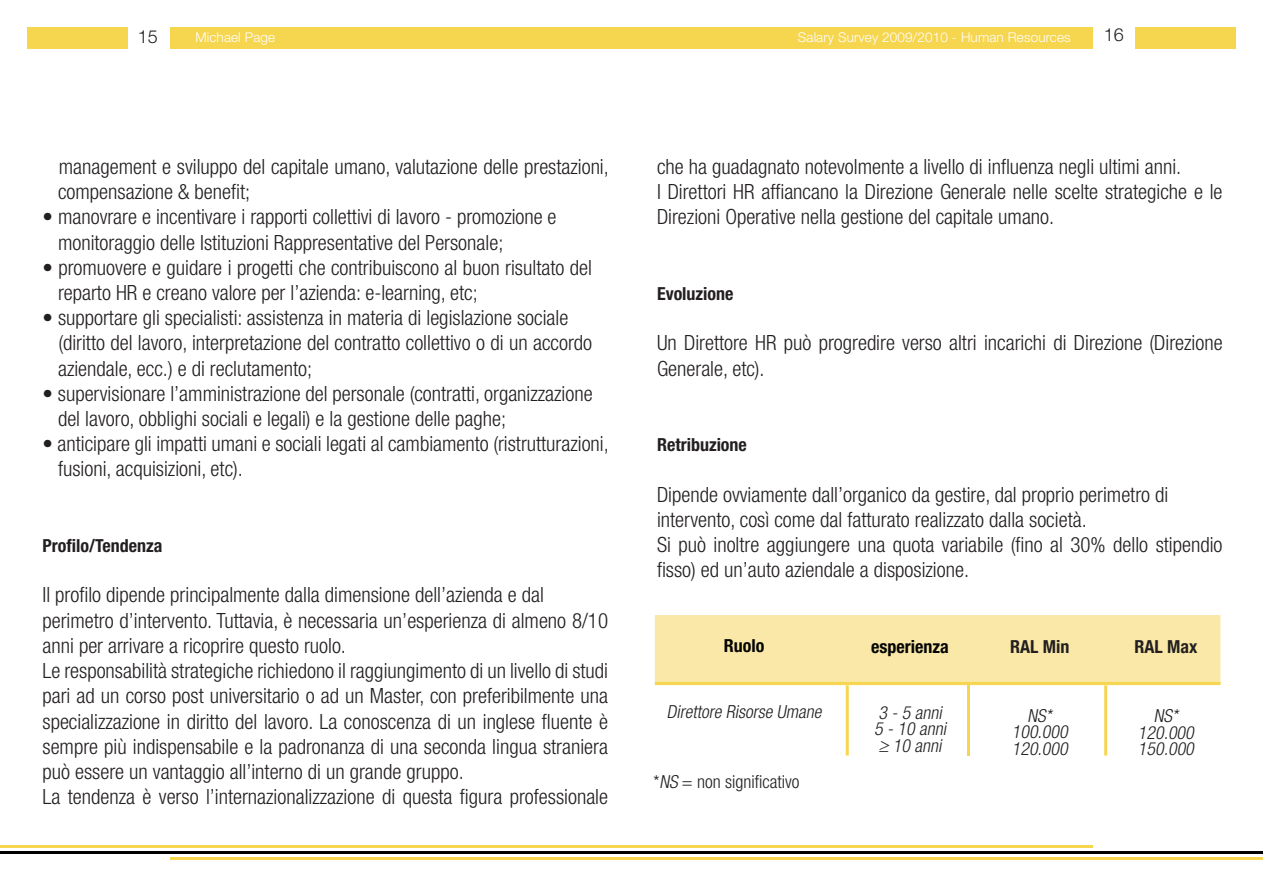
<style>
.page{position:relative;width:1263px;height:893px;background:#fff}
.page>*{position:absolute;margin:0;border:0;box-sizing:border-box;transform-origin:0 0}
.t1{font:300 condensed 21px/25.2px "Helvetica Neue";color:#231f20}
.t2{font:italic 300 condensed 18px/16.5px "Helvetica Neue";color:#231f20;text-align:center}
.t3{font:700 condensed 18px "Helvetica Neue";color:#231f20}
.t4{font:300 condensed 18px "Helvetica Neue";color:#231f20}
.t5{font:700 condensed 18px "Helvetica Neue";color:#040503}
.t6{font:300 18px "Helvetica Neue";color:#231f20}
.t7{font:300 13.5px "Helvetica Neue";letter-spacing:.01em;color:#fff}
.s1{color:#fff}
.s2{font-style:italic}
</style>
<div class="page">
<div style="left:1135px;top:27px;width:101px;height:21px;background:#f6d54f"></div>
<div style="left:27px;top:27px;width:101px;height:21px;background:#f6d54f"></div>
<hr style="left:170px;top:858px;width:1093px;height:2px;background:#f6d54f">
<hr style="left:0;top:852px;width:1263px;height:2px;background:#000">
<hr style="left:0;top:846px;width:1093px;height:2px;background:#f6d54f">
<div style="left:170px;top:27px;width:923px;height:21px;background:#f6d54f"></div>
<hr style="left:846px;top:685px;width:3px;height:70px;background:#f6d54f">
<hr style="left:966px;top:685px;width:3px;height:70px;background:#f6d54f">
<hr style="left:1104px;top:685px;width:3px;height:70px;background:#f6d54f">
<div style="left:655px;top:615px;width:565px;height:71px;background:#fae8a8"></div>
<hr style="left:655px;top:682px;width:565px;height:3px;background:#f6d54f">
<p class="t7" style="left:831px;top:29px;width:239px">Salary Survey 2009 - Human Resources</p>
<p class="t6" style="left:1104px;top:24px;width:22px">16</p>
<p class="t6" style="left:138px;top:25px;width:22px">15</p>
<p class="t7" style="left:183px;top:30px;width:81px">Michael Page</p>
<p class="t7" style="left:195px;top:29px;width:81px">Michael Page</p>
<p class="t7" style="left:798px;top:29px;width:274px">Salary Survey 2009/2010 - Human Resources</p>
<p class="t1" style="left:43px;top:154px;width:568px"><span class="s1">•</span> management e sviluppo del capitale umano, valutazione delle prestazioni,</p>
<p class="t1" style="left:43px;top:179px;width:209px"><span class="s1">•</span> compensazione &amp; benefit;</p>
<p class="t1" style="left:43px;top:204px;width:515px">• manovrare e incentivare i rapporti collettivi di lavoro - promozione e</p>
<p class="t1" style="left:43px;top:229px;width:462px"><span class="s1">•</span> monitoraggio delle Istituzioni Rappresentative del Personale;</p>
<p class="t1" style="left:43px;top:255px;width:567px">• promuovere e guidare i progetti che contribuiscono al buon risultato del <span class="s1">•</span></p>
<p class="t1" style="left:43px;top:280px;width:437px"><span class="s1">•</span> reparto HR e creano valore per l’azienda: e-learning, etc;</p>
<p class="t1" style="left:43px;top:305px;width:527px">• supportare gli specialisti: assistenza in materia di legislazione sociale</p>
<p class="t1" style="left:43px;top:330px;width:567px"><span class="s1">•</span> (diritto del lavoro, interpretazione del contratto collettivo o di un accordo <span class="s1">•</span></p>
<p class="t1" style="left:43px;top:355px;width:271px"><span class="s1">•</span> aziendale, ecc.) e di reclutamento;</p>
<p class="t1" style="left:43px;top:381px;width:567px">• supervisionare l’amministrazione del personale (contratti, organizzazione <span class="s1">•</span></p>
<p class="t1" style="left:43px;top:406px;width:465px"><span class="s1">•</span> del lavoro, obblighi sociali e legali) e la gestione delle paghe;</p>
<p class="t1" style="left:43px;top:431px;width:568px">• anticipare gli impatti umani e sociali legati al cambiamento (ristrutturazioni,</p>
<p class="t1" style="left:43px;top:456px;width:202px"><span class="s1">•</span> fusioni, acquisizioni, etc).</p>
<p class="t3" style="left:43px;top:535px;width:121px">Profilo/Tendenza</p>
<p class="t1" style="left:43px;top:582px;width:567px">Il profilo dipende principalmente dalla dimensione dell’azienda e dal perimetro d’intervento. Tuttavia, è necessaria un’esperienza di almeno 8/10 anni per arrivare a ricoprire questo ruolo.<br>Le responsabilità strategiche richiedono il raggiungimento di un livello di studi pari ad un corso post universitario o ad un Master, con preferibilmente una specializzazione in diritto del lavoro. La conoscenza di un inglese fluente è sempre più indispensabile e la padronanza di una seconda lingua straniera può essere un vantaggio all’interno di un grande gruppo.<br>La tendenza è verso l’internazionalizzazione di questa figura professionale</p>
<p class="t1" style="left:657px;top:154px;width:567px">che ha guadagnato notevolmente a livello di influenza negli ultimi anni.<br>I Direttori HR affiancano la Direzione Generale nelle scelte strategiche e le<br>Direzioni Operative nella gestione del capitale umano.</p>
<p class="t3" style="left:657px;top:283px;width:78px">Evoluzione</p>
<p class="t1" style="left:657px;top:330px;width:567px">Un Direttore HR può progredire verso altri incarichi di Direzione (Direzione<br>Generale, etc).</p>
<p class="t3" style="left:657px;top:434px;width:91px">Retribuzione</p>
<p class="t1" style="left:657px;top:481px;width:567px">Dipende ovviamente dall’organico da gestire, dal proprio perimetro di intervento, così come dal fatturato realizzato dalla società.<br>Si può inoltre aggiungere una quota variabile (fino al 30% dello stipendio fisso) ed un’auto aziendale a disposizione.</p>
<p class="t5" style="left:724px;top:635px;width:42px">Ruolo</p>
<p class="t2" style="left:667px;top:703px;width:160px">Direttore Risorse Umane</p>
<p class="t4" style="left:653px;top:771px;width:148px">*<span class="s2">NS</span> = non significativo</p>
<p class="t5" style="left:871px;top:635px;width:79px">esperienza</p>
<p class="t2" style="left:874px;top:704px;width:77px;text-align:left">3 -5 anni<br>5 -10 anni ≥ 10 anni</p>
<p class="t3" style="left:1010px;top:635px;width:61px">RAL Min</p>
<p class="t2" style="left:1012px;top:707px;width:61px">NS*<br>100.000<br>120.000</p>
<p class="t3" style="left:1134px;top:636px;width:64px">RAL Max</p>
<p class="t2" style="left:1138px;top:707px;width:61px">NS*<br>120.000<br>150.000</p>
</div>
